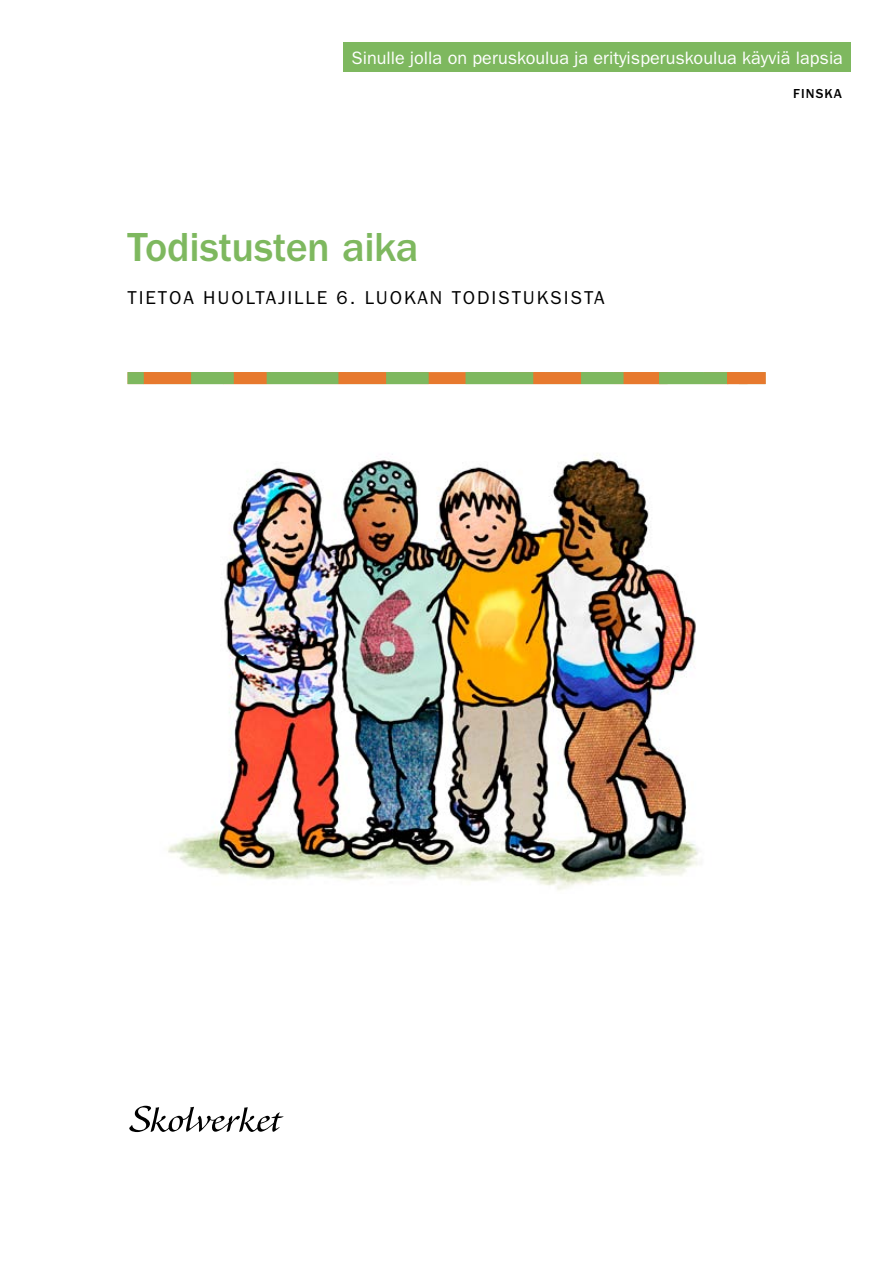
<style>
.page{position:relative;width:893px;height:1263px;background:#fff}
.page>*{position:absolute;margin:0;border:0;box-sizing:border-box;transform-origin:0 0}
.t1{font:500 42px "Franklin Gothic LT";letter-spacing:-.015em;color:#7eb85f}
.t2{font:18.75px "Franklin Gothic LT";letter-spacing:.1em;color:#000}
.t3{font:18px "Franklin Gothic LT";color:#fff}
.t4{font:500 13.5px "Franklin Gothic LT";letter-spacing:.08em;color:#000}
</style>
<div class="page">
<img style="left:167px;top:453px;width:531px;height:437px">
<svg style="left:129px;top:1106px;width:155px;height:26px"></svg>
<div style="left:419px;top:372px;width:47px;height:12px;background:#e7792e"></div>
<div style="left:624px;top:372px;width:44px;height:12px;background:#e7792e"></div>
<div style="left:659px;top:372px;width:69px;height:12px;background:#7eb85f"></div>
<div style="left:266px;top:372px;width:73px;height:12px;background:#7eb85f"></div>
<div style="left:234px;top:372px;width:32px;height:12px;background:#e7792e"></div>
<div style="left:143px;top:372px;width:48px;height:12px;background:#e7792e"></div>
<div style="left:465px;top:372px;width:69px;height:12px;background:#7eb85f"></div>
<div style="left:128px;top:372px;width:16px;height:12px;background:#7eb85f"></div>
<div style="left:581px;top:372px;width:43px;height:12px;background:#7eb85f"></div>
<div style="left:533px;top:372px;width:48px;height:12px;background:#e7792e"></div>
<div style="left:191px;top:372px;width:43px;height:12px;background:#7eb85f"></div>
<div style="left:386px;top:372px;width:43px;height:12px;background:#7eb85f"></div>
<div style="left:339px;top:372px;width:47px;height:12px;background:#e7792e"></div>
<div style="left:727px;top:372px;width:39px;height:12px;background:#e7792e"></div>
<div style="left:343px;top:43px;width:507px;height:29px;background:#7eb85f"></div>
<p class="t3" style="left:352px;top:47px;width:493px">Sinulle jolla on peruskoulua ja erityisperuskoulua käyviä lapsia</p>
<p class="t4" style="left:793px;top:85px;width:50px">Finska</p>
<h1 class="t1" style="left:128px;top:224px;width:293px">Todistusten aika</h1>
<p class="t2" style="left:128px;top:286px;width:478px">Tietoa huoltajille 6. luokan todistuksista</p>
</div>
